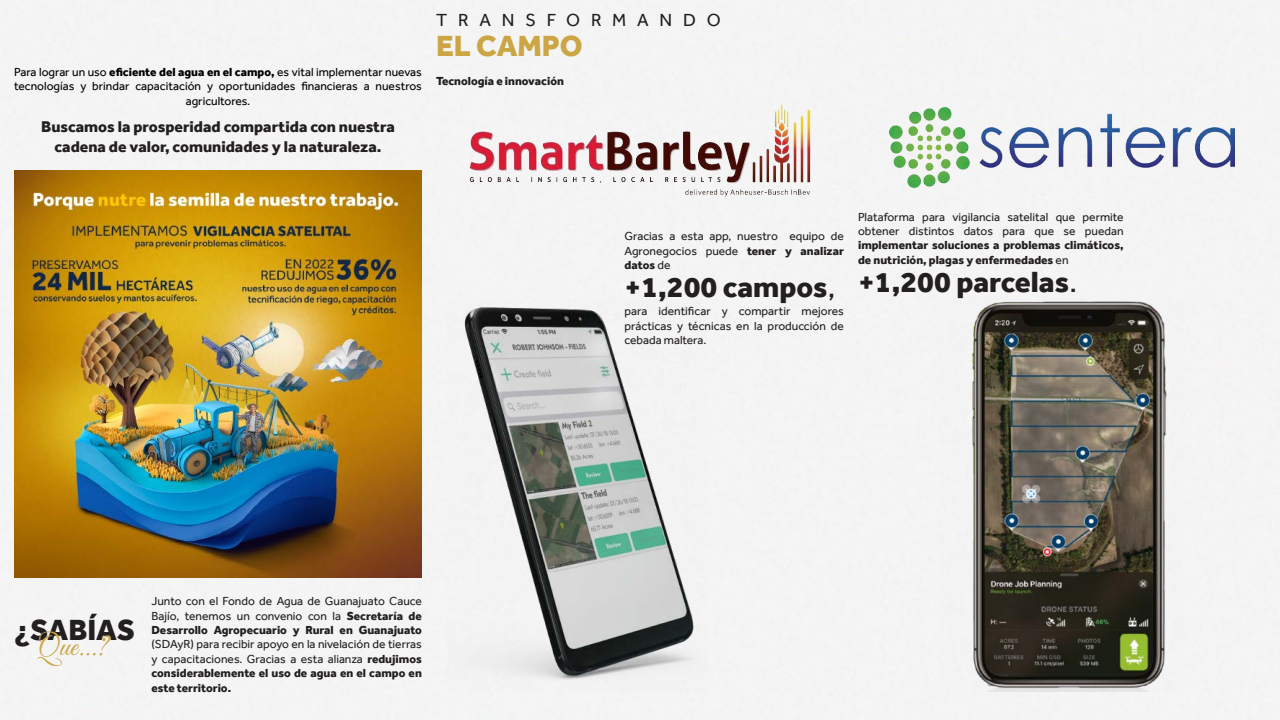
<style>
.page{position:relative;width:1280px;height:720px;background:#f4f4f4}
.page>*{position:absolute;margin:0;border:0;box-sizing:border-box;transform-origin:0 0}
.t1{font:800 30px "Effra";color:#231f20}
.t2{font:800 30px "Effra";color:#cca645}
.t3{font:30px "Great Vibes";color:#cca645}
.t4{font:18px "Effra";letter-spacing:.6em;color:#231f20}
.t5{font:800 16px/19.2px "Effra";color:#231f20;text-align:center}
.t6{font:12px/14.4px "Effra";color:#231f20;text-align:justify}
.t7{font:12px/14.4px "Effra";color:#000001;text-align:center}
.t8{font:800 12px "Effra";color:#231f20}
.s1{font-weight:800}
.s2{font-weight:400}
</style>
<div class="page">
<img style="left:14px;top:171px;width:408px;height:406px">
<img style="left:452px;top:101px;width:376px;height:109px">
<img style="left:448px;top:298px;width:259px;height:394px">
<img style="left:875px;top:102px;width:374px;height:92px">
<img style="left:940px;top:298px;width:244px;height:394px">
<p class="t7" style="left:14px;top:65px;width:409px">Para lograr un uso <span class="s1">eficiente del agua en el campo,</span> es vital implementar nuevas tecnologías y brindar capacitación y oportunidades financieras a nuestros agricultores.</p>
<p class="t5" style="left:41px;top:117px;width:355px">Buscamos la prosperidad compartida con nuestra cadena de valor, comunidades y la naturaleza.</p>
<p class="t4" style="left:436px;top:9px;width:286px">TRANSFORMANDO</p>
<p class="t2" style="left:436px;top:28px;width:148px">EL CAMPO</p>
<p class="t8" style="left:436px;top:74px;width:129px">Tecnología e innovación</p>
<p class="t6" style="left:625px;top:229px;width:221px">Gracias a esta app, nuestro equipo de Agronegocios puede <span class="s1">tener y analizar datos</span> de</p>
<p class="t1" style="left:625px;top:269px;width:212px">+1,200 campos<span class="s2">,</span></p>
<p class="t6" style="left:625px;top:304px;width:221px">para identificar y compartir mejores prácticas y técnicas en la producción de cebada maltera.</p>
<p class="t6" style="left:858px;top:209px;width:267px">Plataforma para vigilancia satelital que permite obtener distintos datos para que se puedan <span class="s1">implementar soluciones a problemas climáticos, de nutrición, plagas y enfermedades</span> en</p>
<p class="t1" style="left:858px;top:264px;width:220px">+1,200 parcelas<span class="s2">.</span></p>
<p class="t1" style="left:14px;top:612px;width:122px">¿SABÍAS</p>
<p class="t3" style="left:37px;top:630px;width:72px">Que...?</p>
<p class="t6" style="left:151px;top:594px;width:272px">Junto con el Fondo de Agua de Guanajuato Cauce Bajío, tenemos un convenio con la <span class="s1">Secretaría de Desarrollo Agropecuario y Rural en Guanajuato </span>(SDAyR) para recibir apoyo en la nivelación de tierras y capacitaciones. Gracias a esta alianza <span class="s1">redujimos considerablemente el uso de agua en el campo en este territorio.</span></p>
</div>
